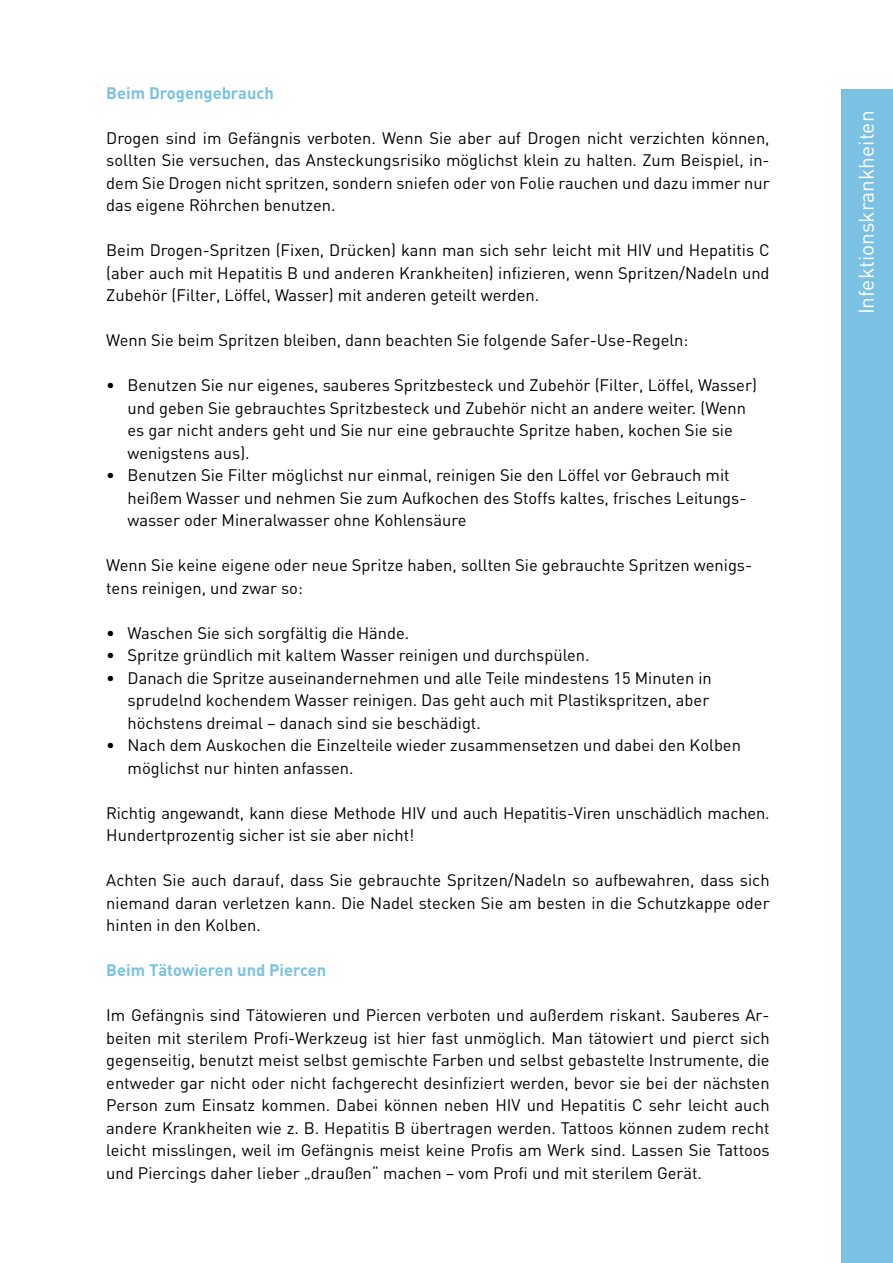
<style>
.page{position:relative;width:893px;height:1263px;background:#fff}
.page>*{position:absolute;margin:0;border:0;box-sizing:border-box;transform-origin:0 0}
.t1{font:21px "DIN";color:#fff}
.t2{font:16.5px/22.5px "DIN";color:#000}
.t3{font:700 16.5px "DIN";color:#7ac1e3}
</style>
<div class="page">
<div style="left:842px;top:89px;width:51px;height:1174px;background:#7ac1e3"></div>
<p class="t3" style="left:106px;top:82px;width:169px">Beim Drogengebrauch</p>
<p class="t2" style="left:106px;top:126px;width:665px;text-align:justify">Drogen sind im Gefängnis verboten. Wenn Sie aber auf Drogen nicht verzichten können, sollten Sie versuchen, das Ansteckungsrisiko möglichst klein zu halten. Zum Beispiel, in&shy;dem Sie Drogen nicht spritzen, sondern sniefen oder von Folie rauchen und dazu immer nur das eigene Röhrchen benutzen.</p>
<p class="t2" style="left:106px;top:239px;width:665px;text-align:justify">Beim Drogen-Spritzen (Fixen, Drücken) kann man sich sehr leicht mit HIV und Hepatitis C (aber auch mit Hepatitis B und anderen Krankheiten) infizieren, wenn Spritzen/Nadeln und Zubehör (Filter, Löffel, Wasser) mit anderen geteilt werden.</p>
<p class="t2" style="left:106px;top:329px;width:584px">Wenn Sie beim Spritzen bleiben, dann beachten Sie folgende Safer-Use-Regeln:</p>
<p class="t2" style="left:128px;top:374px;width:631px;text-indent:-21px">• Benutzen Sie nur eigenes, sauberes Spritzbesteck und Zubehör (Filter, Löffel, Wasser) und geben Sie gebrauchtes Spritzbesteck und Zubehör nicht an andere weiter. (Wenn es gar nicht anders geht und Sie nur eine gebrauchte Spritze haben, kochen Sie sie wenigstens aus).</p>
<p class="t2" style="left:128px;top:464px;width:620px;text-indent:-21px">• Benutzen Sie Filter möglichst nur einmal, reinigen Sie den Löffel vor Gebrauch mit heißem Wasser und nehmen Sie zum Aufkochen des Stoffs kaltes, frisches Leitungs&shy;wasser oder Mineralwasser ohne Kohlensäure</p>
<p class="t2" style="left:106px;top:554px;width:647px">Wenn Sie keine eigene oder neue Spritze haben, sollten Sie gebrauchte Spritzen wenigs&shy;tens reinigen, und zwar so:</p>
<p class="t2" style="left:106px;top:621px;width:304px">• Waschen Sie sich sorgfältig die Hände.</p>
<p class="t2" style="left:106px;top:644px;width:485px">• Spritze gründlich mit kaltem Wasser reinigen und durchspülen.</p>
<p class="t2" style="left:106px;top:666px;width:607px;text-align:right">• Danach die Spritze auseinandernehmen und alle Teile mindestens 15 Minuten in sprudelnd kochendem Wasser reinigen. Das geht auch mit Plastikspritzen, aber</p>
<p class="t2" style="left:128px;top:711px;width:355px">höchstens dreimal – danach sind sie beschädigt.</p>
<p class="t2" style="left:128px;top:734px;width:615px;text-indent:-21px">• Nach dem Auskochen die Einzelteile wieder zusammensetzen und dabei den Kolben möglichst nur hinten anfassen.</p>
<p class="t2" style="left:106px;top:801px;width:665px">Richtig angewandt, kann diese Methode HIV und auch Hepatitis-Viren unschädlich machen.<br>Hundertprozentig sicher ist sie aber nicht!</p>
<p class="t2" style="left:106px;top:869px;width:665px;text-align:justify">Achten Sie auch darauf, dass Sie gebrauchte Spritzen/Nadeln so aufbewahren, dass sich niemand daran verletzen kann. Die Nadel stecken Sie am besten in die Schutzkappe oder hinten in den Kolben.</p>
<p class="t3" style="left:106px;top:960px;width:222px">Beim Tätowieren und Piercen</p>
<p class="t2" style="left:106px;top:1004px;width:665px;text-align:justify">Im Gefängnis sind Tätowieren und Piercen verboten und außerdem riskant. Sauberes Ar&shy;beiten mit sterilem Profi-Werkzeug ist hier fast unmöglich. Man tätowiert und pierct sich gegenseitig, benutzt meist selbst gemischte Farben und selbst gebastelte Instrumente, die entweder gar nicht oder nicht fachgerecht desinfiziert werden, bevor sie bei der nächsten Person zum Einsatz kommen. Dabei können neben HIV und Hepatitis C sehr leicht auch andere Krankheiten wie z. B. Hepatitis B übertragen werden. Tattoos können zudem recht leicht misslingen, weil im Gefängnis meist keine Profis am Werk sind. Lassen Sie Tattoos und Piercings daher lieber „draußen“ machen – vom Profi und mit sterilem Gerät.</p>
<p class="t1" style="left:853px;top:314px;width:205px;rotate:-90deg">Infektionskrankheiten</p>
</div>
